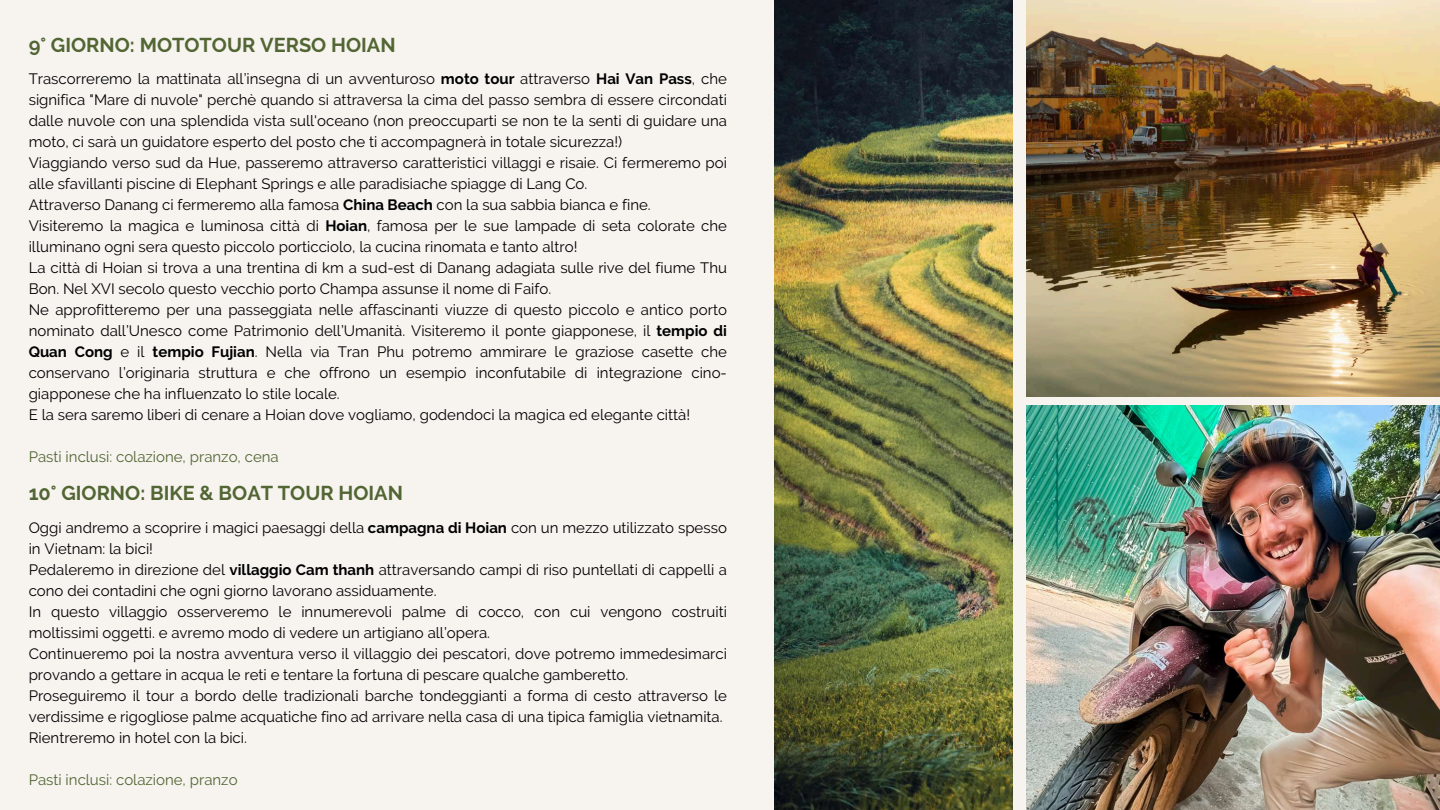
<style>
.page{position:relative;width:1440px;height:810px;background:#f7f4f0}
.page>*{position:absolute;margin:0;border:0;box-sizing:border-box;transform-origin:0 0}
.t1{font:700 20px "Raleway";color:#526634}
.t2{font:15px/21px "Raleway";color:#000}
.t3{font:15px "Raleway";color:#526634}
.s1{font-weight:700}
</style>
<div class="page">
<img style="left:774px;top:0;width:238px;height:810px">
<img style="left:1027px;top:0;width:413px;height:397px">
<img style="left:1027px;top:405px;width:413px;height:405px">
<h1 class="t1" style="left:29px;top:33px;width:368px">9° GIORNO: MOTOTOUR VERSO HOIAN</h1>
<p class="t2" style="left:29px;top:68px;width:700px">Trascorreremo la mattinata all’insegna di un avventuroso <span class="s1">moto tour</span> attraverso <span class="s1">Hai Van Pass</span>, che significa "Mare di nuvole" perchè quando si attraversa la cima del passo sembra di essere circondati dalle nuvole con una splendida vista sull'oceano (non preoccuparti se non te la senti di guidare una moto, ci sarà un guidatore esperto del posto che ti accompagnerà in totale sicurezza!)<br>Viaggiando verso sud da Hue, passeremo attraverso caratteristici villaggi e risaie. Ci fermeremo poi alle sfavillanti piscine di Elephant Springs e alle paradisiache spiagge di Lang Co.<br>Attraverso Danang ci fermeremo alla famosa <span class="s1">China Beach</span> con la sua sabbia bianca e fine.<br>Visiteremo la magica e luminosa città di <span class="s1">Hoian</span>, famosa per le sue lampade di seta colorate che illuminano ogni sera questo piccolo porticciolo, la cucina rinomata e tanto altro!<br>La città di Hoian si trova a una trentina di km a sud-est di Danang adagiata sulle rive del fiume Thu Bon. Nel XVI secolo questo vecchio porto Champa assunse il nome di Faifo.<br>Ne approfitteremo per una passeggiata nelle affascinanti viuzze di questo piccolo e antico porto nominato dall’Unesco come Patrimonio dell’Umanità. Visiteremo il ponte giapponese, il <span class="s1">tempio di Quan Cong</span> e il <span class="s1">tempio Fujian</span>. Nella via Tran Phu potremo ammirare le graziose casette che conservano l’originaria struttura e che offrono un esempio inconfutabile di integrazione cino&shy;giapponese che ha influenzato lo stile locale.<br>E la sera saremo liberi di cenare a Hoian dove vogliamo, godendoci la magica ed elegante città!</p>
<p class="t3" style="left:29px;top:448px;width:252px">Pasti inclusi: colazione, pranzo, cena</p>
<h1 class="t1" style="left:29px;top:481px;width:376px">10° GIORNO: BIKE &amp; BOAT TOUR HOIAN</h1>
<p class="t2" style="left:29px;top:517px;width:700px">Oggi andremo a scoprire i magici paesaggi della <span class="s1">campagna di Hoian</span> con un mezzo utilizzato spesso in Vietnam: la bici!<br>Pedaleremo in direzione del <span class="s1">villaggio Cam thanh</span> attraversando campi di riso puntellati di cappelli a cono dei contadini che ogni giorno lavorano assiduamente.<br>In questo villaggio osserveremo le innumerevoli palme di cocco, con cui vengono costruiti moltissimi oggetti. e avremo modo di vedere un artigiano all’opera.<br>Continueremo poi la nostra avventura verso il villaggio dei pescatori, dove potremo immedesimarci provando a gettare in acqua le reti e tentare la fortuna di pescare qualche gamberetto.<br>Proseguiremo il tour a bordo delle tradizionali barche tondeggianti a forma di cesto attraverso le verdissime e rigogliose palme acquatiche fino ad arrivare nella casa di una tipica famiglia vietnamita.<br>Rientreremo in hotel con la bici.</p>
<p class="t3" style="left:29px;top:771px;width:210px">Pasti inclusi: colazione, pranzo</p>
</div>
